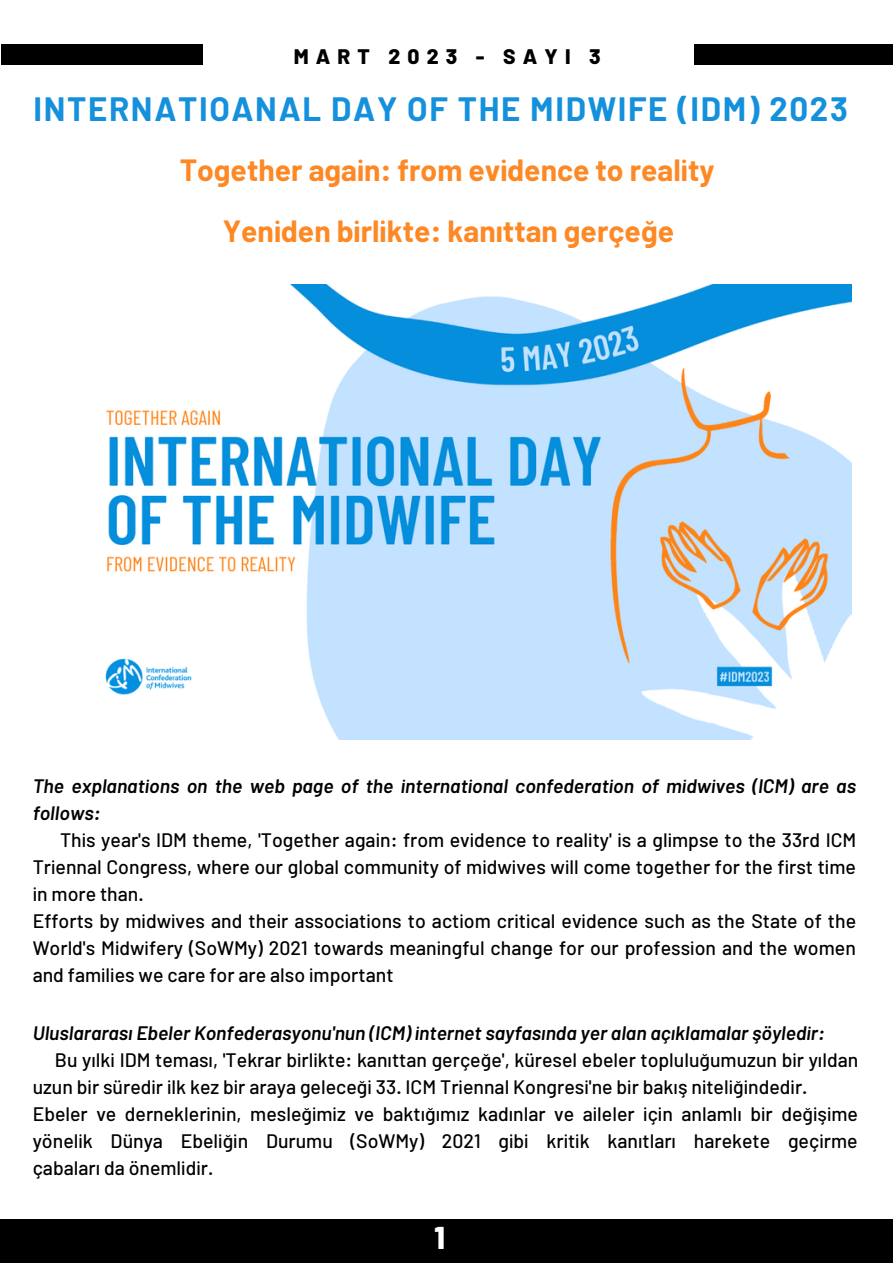
<style>
.page{position:relative;width:893px;height:1264px;background:#fff}
.page>*{position:absolute;margin:0;border:0;box-sizing:border-box;transform-origin:0 0}
.t1{font:700 33px "Barlow";letter-spacing:.05em;color:#1590dc}
.t2{font:800 31.5px "Barlow";color:#fff}
.t3{font:700 30px/61.5px "Barlow";color:#fd8824;text-align:center}
.t4{font:800 21px "Barlow";letter-spacing:.34em;color:#000}
.t5{font:500 19.5px/27px "Barlow";color:#000}
.t6{font:italic 600 19.5px/27px "Barlow";color:#000}
</style>
<div class="page">
<div style="left:1px;top:44px;width:202px;height:21px;background:#000"></div>
<div style="left:693px;top:44px;width:199px;height:21px;background:#000"></div>
<div style="left:0;top:1219px;width:892px;height:43px;background:#000"></div>
<img style="left:105px;top:284px;width:746px;height:456px">
<p class="t4" style="left:293px;top:43px;width:308px">MART 2023 - SAYI 3</p>
<h1 class="t1" style="left:34px;top:88px;width:815px">INTERNATIOANAL DAY OF THE MIDWIFE (IDM) 2023</h1>
<h3 class="t3" style="left:180px;top:138px;width:536px">Together again: from evidence to reality<br>Yeniden birlikte: kanıttan gerçeğe</h3>
<p class="t6" style="left:33px;top:771px;width:824px">The explanations on the web page of the international confederation of midwives (ICM) are as follows:</p>
<p class="t5" style="left:33px;top:825px;width:825px;text-indent:27px">This year's IDM theme, 'Together again: from evidence to reality' is a glimpse to the 33rd ICM Triennal Congress, where our global community of midwives will come together for the first time in more than.<br>Efforts by midwives and their associations to actiom critical evidence such as the State of the World's Midwifery (SoWMy) 2021 towards meaningful change for our profession and the women and families we care for are also important</p>
<p class="t6" style="left:33px;top:1018px;width:793px">Uluslararası Ebeler Konfederasyonu'nun (ICM) internet sayfasında yer alan açıklamalar şöyledir:</p>
<p class="t5" style="left:33px;top:1045px;width:827px;text-indent:22px">Bu yılki IDM teması, 'Tekrar birlikte: kanıttan gerçeğe', küresel ebeler topluluğumuzun bir yıldan uzun bir süredir ilk kez bir araya geleceği 33. ICM Triennal Kongresi'ne bir bakış niteliğindedir.<br>Ebeler ve derneklerinin, mesleğimiz ve baktığımız kadınlar ve aileler için anlamlı bir değişime yönelik Dünya Ebeliğin Durumu (SoWMy) 2021 gibi kritik kanıtları harekete geçirme çabaları da önemlidir.</p>
<h2 class="t2" style="left:434px;top:1217px;width:12px">1</h2>
</div>
